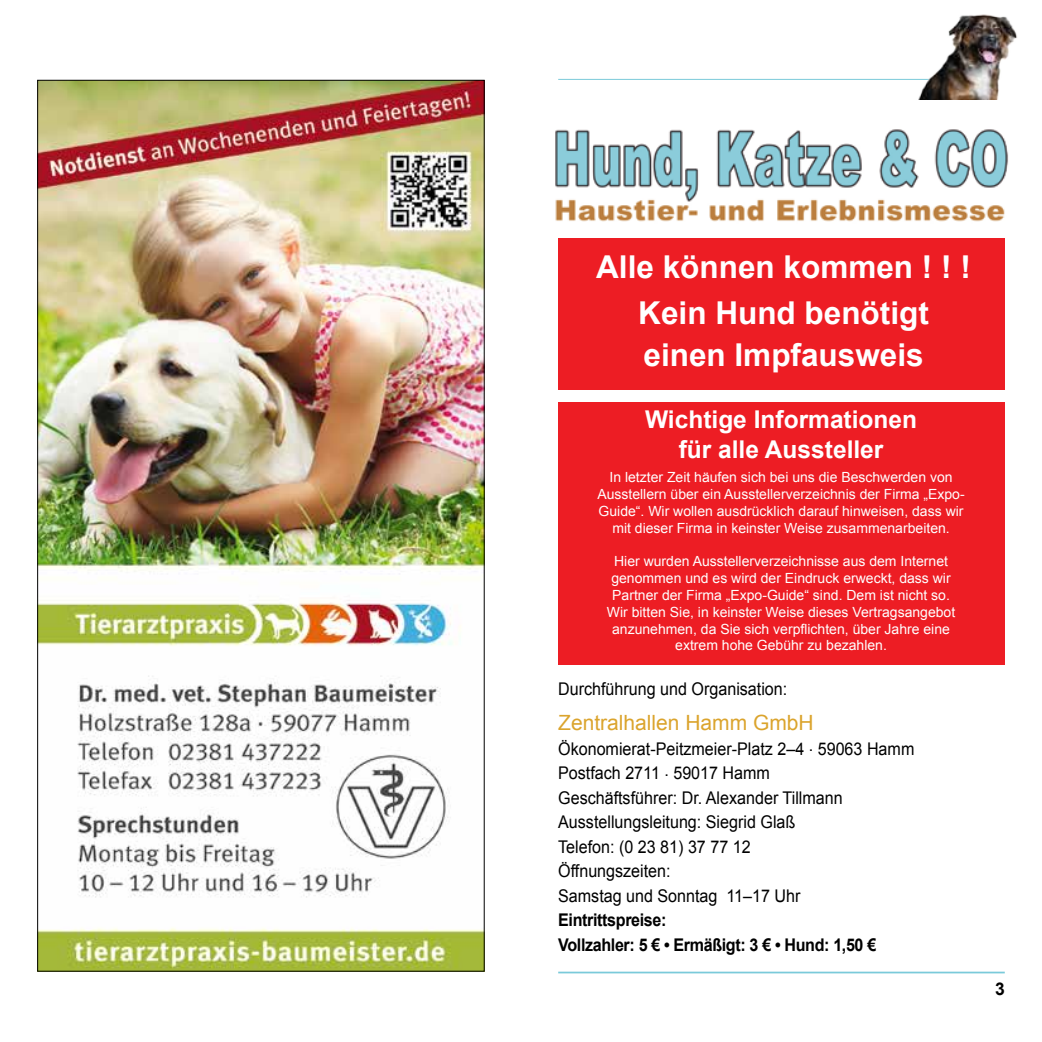
<style>
.page{position:relative;width:1042px;height:1042px;background:#fff}
.page>*{position:absolute;margin:0;border:0;box-sizing:border-box;transform-origin:0 0}
.t1{font:700 31.5px/45.5px "Arial";color:#fff;text-align:center}
.t2{font:700 24.5px/29.4px "Arial";color:#fff;text-align:center}
.t3{font:21px "Arial";color:#dba42d}
.t4{font:17.5px/24.5px "Arial";color:#000;scale:.92 1}
.t5{font:700 17.5px/24.5px "Arial";letter-spacing:-.02em;color:#000;scale:.92 1}
.t6{font:700 17.5px "Arial";letter-spacing:-.02em;color:#000}
.t7{font:14px/16.8px "Arial";color:#fff;text-align:center}
</style>
<div class="page">
<hr style="left:558px;top:79px;width:394px;height:1px;background:#7acada">
<hr style="left:558px;top:971px;width:447px;height:2px;background:#7acada">
<img style="left:910px;top:14px;width:107px;height:85px">
<img style="left:555px;top:129px;width:453px;height:93px">
<div style="left:558px;top:238px;width:447px;height:151px;background:#ed1d24"></div>
<div style="left:558px;top:402px;width:447px;height:263px;background:#ed1d24"></div>
<img style="left:39px;top:82px;width:444px;height:887px">
<h1 class="t1" style="left:596px;top:246px;width:376px">Alle können kommen ! ! !<br>Kein Hund benötigt</h1>
<h1 class="t1" style="left:643px;top:333px;width:282px">einen Impfausweis</h1>
<h2 class="t2" style="left:645px;top:406px;width:274px">Wichtige Informationen für alle Aussteller</h2>
<p class="t7" style="left:597px;top:469px;width:369px">In letzter Zeit häufen sich bei uns die Beschwerden von Ausstellern über ein Ausstellerverzeichnis der Firma „Expo-Guide“. Wir wollen ausdrücklich darauf hinweisen, dass wir mit dieser Firma in keinster Weise zusammenarbeiten.</p>
<p class="t7" style="left:607px;top:553px;width:350px">Hier wurden Ausstellerverzeichnisse aus dem Internet genommen und es wird der Eindruck erweckt, dass wir Partner der Firma „Expo-Guide“ sind. Dem ist nicht so.<br>Wir bitten Sie, in keinster Weise dieses Vertragsangebot anzunehmen, da Sie sich verpflichten, über Jahre eine extrem hohe Gebühr zu bezahlen.</p>
<p class="t4" style="left:558px;top:677px;width:251px">Durchführung und Organisation:</p>
<h3 class="t3" style="left:558px;top:709px;width:257px">Zentralhallen Hamm GmbH</h3>
<p class="t4" style="left:558px;top:737px;width:389px">Ökonomierat-Peitzmeier-Platz 2–4 . 59063 Hamm<br>Postfach 2711 . 59017 Hamm<br>Geschäftsführer: Dr. Alexander Tillmann<br>Ausstellungsleitung: Siegrid Glaß<br>Telefon: (0 23 81) 37 77 12<br>Öffnungszeiten:<br>Samstag und Sonntag 11–17 Uhr</p>
<p class="t5" style="left:558px;top:908px;width:347px">Eintrittspreise:<br>Vollzahler: 5 € • Ermäßigt: 3 € • Hund: 1,50 €</p>
<p class="t6" style="left:995px;top:977px;width:11px">3</p>
</div>
